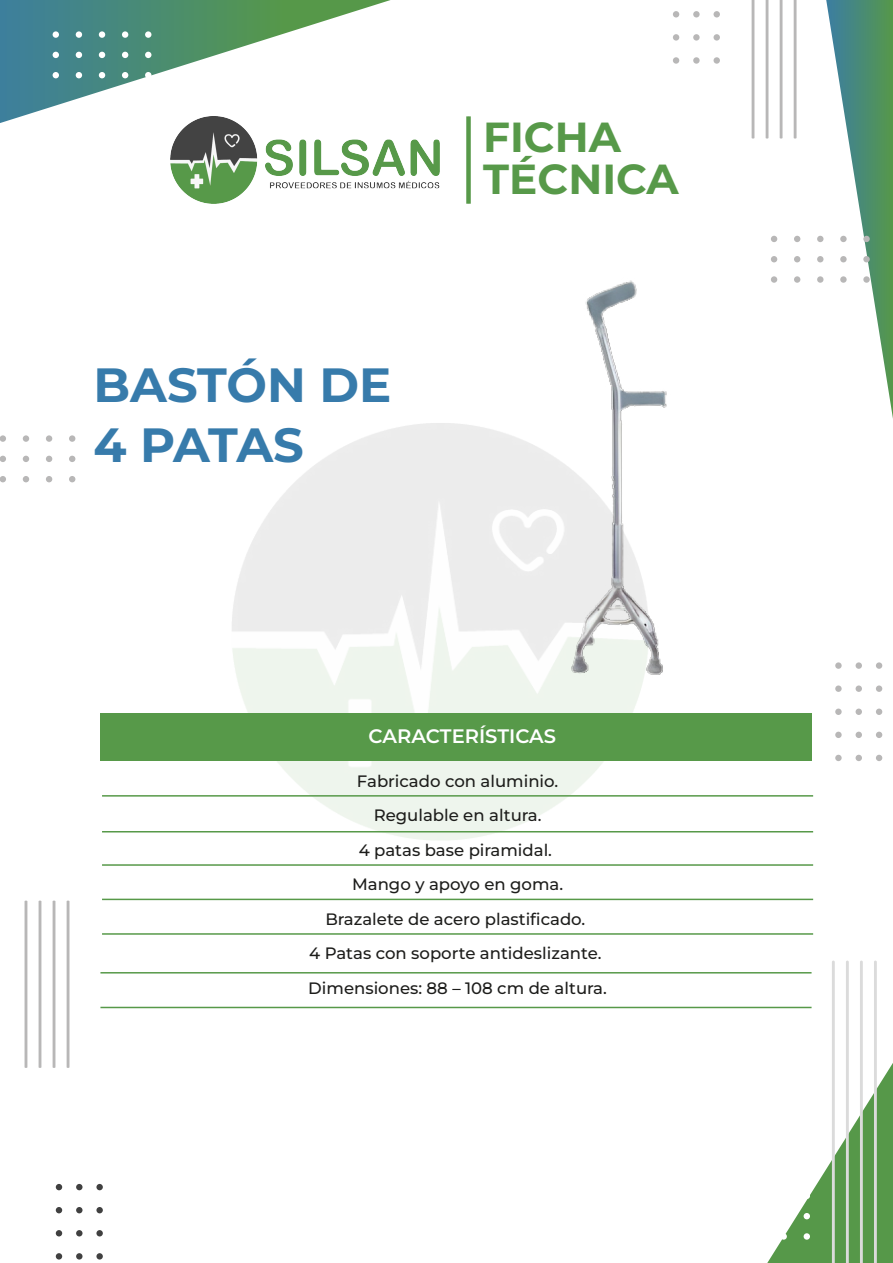
<style>
.page{position:relative;width:893px;height:1263px;background:#fff}
.page>*{position:absolute;margin:0;border:0;box-sizing:border-box;transform-origin:0 0}
.t1{font:700 48px/60px "Montserrat";letter-spacing:-.005em;color:#377bab}
.t2{font:700 42px/42px "Montserrat";color:#579949}
.t3{font:600 19.5px "Montserrat";color:#fff}
.t4{font:500 16.5px/34.5px "Montserrat";color:#1d1d1b;text-align:center}
</style>
<div class="page">
<svg style="left:0;top:0;width:391px;height:123px"></svg>
<svg style="left:67px;top:900px;width:2px;height:168px"></svg>
<svg style="left:53px;top:900px;width:2px;height:168px"></svg>
<svg style="left:39px;top:900px;width:2px;height:168px"></svg>
<svg style="left:25px;top:900px;width:2px;height:168px"></svg>
<svg style="left:794px;top:0;width:2px;height:139px"></svg>
<svg style="left:780px;top:0;width:2px;height:139px"></svg>
<svg style="left:766px;top:0;width:2px;height:139px"></svg>
<svg style="left:752px;top:0;width:2px;height:139px"></svg>
<div style="left:53px;top:31px;width:6px;height:7px;background:#fff;border-radius:50%"></div>
<div style="left:76px;top:31px;width:6px;height:7px;background:#fff;border-radius:50%"></div>
<div style="left:99px;top:31px;width:6px;height:7px;background:#fff;border-radius:50%"></div>
<div style="left:122px;top:31px;width:6px;height:7px;background:#fff;border-radius:50%"></div>
<div style="left:145px;top:31px;width:6px;height:7px;background:#fff;border-radius:50%"></div>
<svg style="left:53px;top:52px;width:6px;height:6px"></svg>
<svg style="left:76px;top:52px;width:6px;height:6px"></svg>
<svg style="left:99px;top:52px;width:6px;height:6px"></svg>
<svg style="left:122px;top:52px;width:6px;height:6px"></svg>
<svg style="left:145px;top:52px;width:6px;height:6px"></svg>
<svg style="left:53px;top:72px;width:6px;height:6px"></svg>
<svg style="left:76px;top:72px;width:6px;height:6px"></svg>
<svg style="left:99px;top:72px;width:6px;height:6px"></svg>
<svg style="left:122px;top:72px;width:6px;height:6px"></svg>
<svg style="left:145px;top:72px;width:6px;height:6px"></svg>
<svg style="left:767px;top:960px;width:126px;height:303px"></svg>
<div style="left:780px;top:1233px;width:7px;height:7px;background:#fff;border-radius:50%"></div>
<div style="left:804px;top:1233px;width:6px;height:7px;background:#fff;border-radius:50%"></div>
<svg style="left:826px;top:0;width:67px;height:419px"></svg>
<div style="left:713px;top:11px;width:7px;height:6px;background:#b8b7b7;border-radius:50%"></div>
<div style="left:713px;top:34px;width:7px;height:7px;background:#b8b7b7;border-radius:50%"></div>
<div style="left:713px;top:57px;width:7px;height:7px;background:#b8b7b7;border-radius:50%"></div>
<div style="left:693px;top:11px;width:7px;height:6px;background:#b8b7b7;border-radius:50%"></div>
<div style="left:693px;top:34px;width:7px;height:7px;background:#b8b7b7;border-radius:50%"></div>
<div style="left:693px;top:57px;width:7px;height:7px;background:#b8b7b7;border-radius:50%"></div>
<svg style="left:673px;top:11px;width:6px;height:6px"></svg>
<div style="left:673px;top:34px;width:6px;height:7px;background:#b8b7b7;border-radius:50%"></div>
<div style="left:673px;top:57px;width:6px;height:7px;background:#b8b7b7;border-radius:50%"></div>
<div style="left:0;top:435px;width:6px;height:7px;background:#b8b7b7;border-radius:50%"></div>
<div style="left:23px;top:435px;width:6px;height:7px;background:#b8b7b7;border-radius:50%"></div>
<div style="left:46px;top:435px;width:6px;height:7px;background:#b8b7b7;border-radius:50%"></div>
<div style="left:69px;top:435px;width:6px;height:7px;background:#b8b7b7;border-radius:50%"></div>
<svg style="left:0;top:456px;width:6px;height:6px"></svg>
<svg style="left:23px;top:456px;width:6px;height:6px"></svg>
<svg style="left:46px;top:456px;width:6px;height:6px"></svg>
<svg style="left:69px;top:456px;width:6px;height:6px"></svg>
<svg style="left:0;top:476px;width:6px;height:6px"></svg>
<svg style="left:23px;top:476px;width:6px;height:6px"></svg>
<svg style="left:46px;top:476px;width:6px;height:6px"></svg>
<svg style="left:69px;top:476px;width:6px;height:6px"></svg>
<svg style="left:876px;top:732px;width:6px;height:6px"></svg>
<svg style="left:876px;top:755px;width:6px;height:6px"></svg>
<svg style="left:856px;top:732px;width:6px;height:6px"></svg>
<svg style="left:856px;top:755px;width:6px;height:6px"></svg>
<div style="left:835px;top:732px;width:7px;height:6px;background:#b8b7b7;border-radius:50%"></div>
<div style="left:835px;top:755px;width:7px;height:6px;background:#b8b7b7;border-radius:50%"></div>
<div style="left:96px;top:1184px;width:7px;height:6px;background:#404040;border-radius:50%"></div>
<div style="left:96px;top:1207px;width:7px;height:6px;background:#404040;border-radius:50%"></div>
<div style="left:96px;top:1230px;width:7px;height:6px;background:#404040;border-radius:50%"></div>
<div style="left:96px;top:1253px;width:7px;height:6px;background:#404040;border-radius:50%"></div>
<div style="left:76px;top:1184px;width:7px;height:6px;background:#404040;border-radius:50%"></div>
<div style="left:76px;top:1207px;width:7px;height:6px;background:#404040;border-radius:50%"></div>
<div style="left:76px;top:1230px;width:7px;height:6px;background:#404040;border-radius:50%"></div>
<div style="left:76px;top:1253px;width:7px;height:6px;background:#404040;border-radius:50%"></div>
<svg style="left:56px;top:1184px;width:6px;height:6px"></svg>
<svg style="left:56px;top:1207px;width:6px;height:6px"></svg>
<svg style="left:56px;top:1230px;width:6px;height:6px"></svg>
<svg style="left:56px;top:1253px;width:6px;height:6px"></svg>
<img style="left:170px;top:117px;width:270px;height:87px">
<div style="left:466px;top:116px;width:5px;height:88px;background:#579949"></div>
<div style="left:100px;top:713px;width:711px;height:48px;background:#579949"></div>
<hr style="left:102px;top:795px;width:711px;height:2px;background:#579949">
<hr style="left:102px;top:864px;width:711px;height:2px;background:#579949">
<hr style="left:102px;top:831px;width:711px;height:1px;background:#579949">
<hr style="left:102px;top:899px;width:711px;height:1px;background:#579949">
<hr style="left:102px;top:933px;width:711px;height:2px;background:#579949">
<hr style="left:100px;top:972px;width:711px;height:1px;background:#579949">
<hr style="left:100px;top:1007px;width:711px;height:1px;background:#579949">
<img style="left:369px;top:206px;width:514px;height:513px">
<h1 class="t1" style="left:93px;top:354px;width:300px">BASTÓN DE<br>4 PATAS</h1>
<h2 class="t2" style="left:483px;top:115px;width:197px">FICHA<br>TÉCNICA</h2>
<p class="t3" style="left:369px;top:723px;width:189px">CARACTERÍSTICAS</p>
<p class="t4" style="left:308px;top:763px;width:300px">Fabricado con aluminio.<br>Regulable en altura.<br>4 patas base piramidal.<br>Mango y apoyo en goma.<br>Brazalete de acero plastificado.<br>4 Patas con soporte antideslizante.<br>Dimensiones: 88 – 108 cm de altura.</p>
</div>
